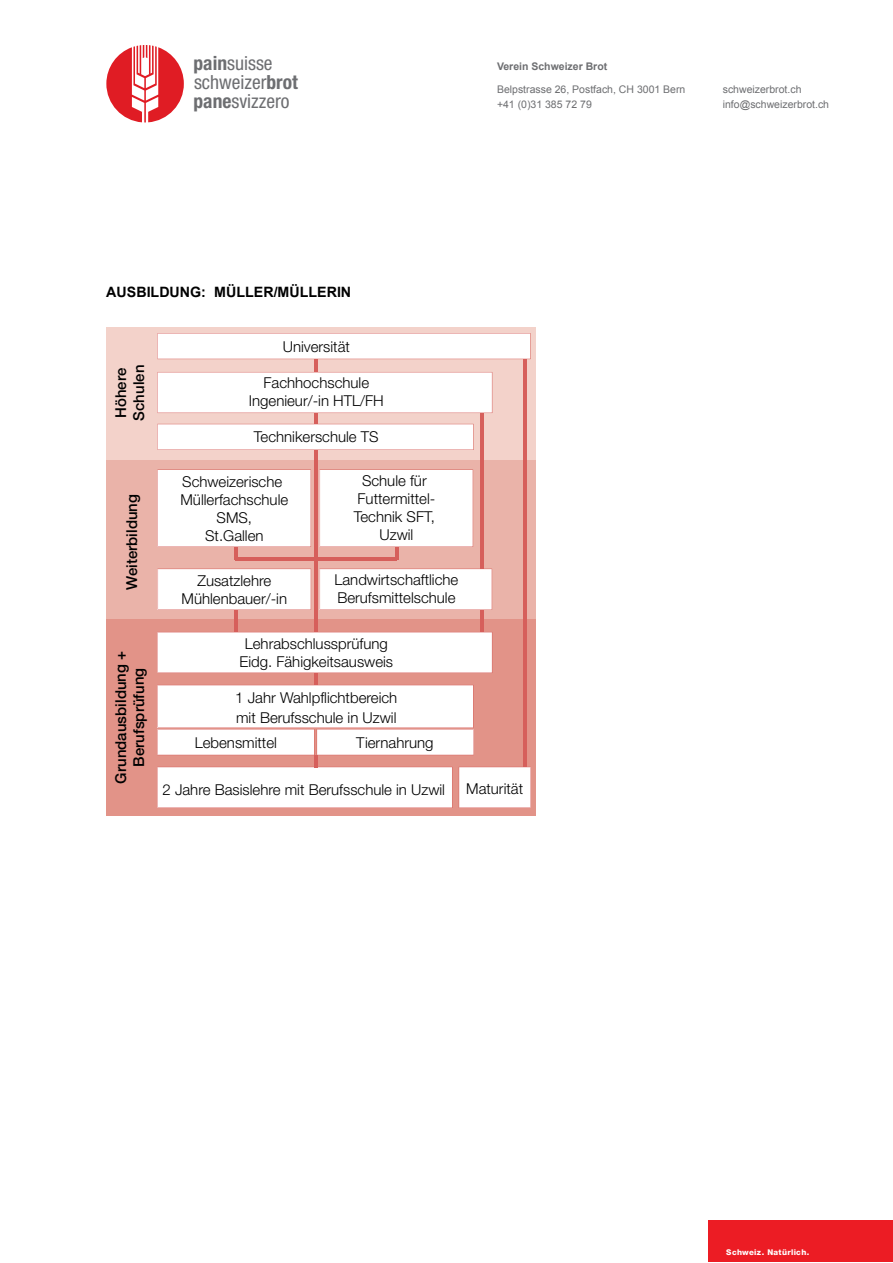
<style>
.page{position:relative;width:893px;height:1263px;background:#fff}
.page>*{position:absolute;margin:0;border:0;box-sizing:border-box;transform-origin:0 0}
.t1{font:condensed 19.5px/37.2px "Helvetica Neue LT Std";color:#6d6e71}
.t2{font:300 15px/18px "Helvetica Neue";color:#000;text-align:center}
.t3{font:500 15px/18px "Helvetica Neue";letter-spacing:-.005em;color:#000}
.t4{font:700 14.25px "Arial";color:#000}
.t5{font:10.5px/15px "Arial";color:#6d6e71}
.t6{font:700 10.5px "Arial";color:#6d6e71}
.t7{font:800 7.95px "Helvetica Neue LT Std";letter-spacing:.035em;color:#fff}
.s1{font-weight:700}
</style>
<div class="page">
<svg style="left:106px;top:45px;width:78px;height:77px"></svg>
<div style="left:709px;top:1219px;width:184px;height:42px;background:#ec1c24"></div>
<div style="left:106px;top:460px;width:430px;height:159px;background:#eab3a9"></div>
<div style="left:106px;top:327px;width:430px;height:133px;background:#f3d2ca"></div>
<div style="left:106px;top:619px;width:430px;height:196px;background:#e29388"></div>
<hr style="left:314px;top:354px;width:3px;height:349px;background:#d65f5b">
<svg style="left:157px;top:424px;width:317px;height:26px"></svg>
<hr style="left:395px;top:545px;width:3px;height:15px;background:#d65f5b">
<hr style="left:234px;top:545px;width:3px;height:15px;background:#d65f5b">
<hr style="left:236px;top:557px;width:161px;height:3px;background:#d65f5b">
<div style="left:320px;top:469px;width:153px;height:78px;background:#fff"></div>
<div style="left:158px;top:469px;width:153px;height:78px;background:#fff"></div>
<hr style="left:524px;top:358px;width:3px;height:409px;background:#d65f5b">
<hr style="left:480px;top:383px;width:3px;height:271px;background:#d65f5b">
<svg style="left:157px;top:372px;width:335px;height:41px"></svg>
<div style="left:320px;top:569px;width:172px;height:41px;background:#fff"></div>
<svg style="left:157px;top:685px;width:374px;height:123px"></svg>
<hr style="left:234px;top:605px;width:3px;height:30px;background:#d65f5b">
<div style="left:158px;top:569px;width:153px;height:41px;background:#fff"></div>
<div style="left:157px;top:632px;width:335px;height:41px;background:#fff"></div>
<svg style="left:157px;top:333px;width:374px;height:26px"></svg>
<h1 class="t1" style="left:194px;top:45px;width:97px"><span class="s1">pain</span>suisse <span class="s1">pane</span>svizzero</h1>
<p class="t6" style="left:497px;top:61px;width:112px">Verein Schweizer Brot</p>
<h1 class="t1" style="left:194px;top:63px;width:105px">schweizer<span class="s1">brot</span></h1>
<p class="t5" style="left:497px;top:81px;width:190px">Belpstrasse 26, Postfach, CH 3001 Bern +41 (0)31 385 72 79</p>
<p class="t5" style="left:723px;top:81px;width:108px">schweizerbrot.ch info@schweizerbrot.ch</p>
<p class="t4" style="left:106px;top:283px;width:246px">Ausbildung: Müller/Müllerin</p>
<p class="t3" style="left:112px;top:421px;width:57px;rotate:-90deg">Höhere<br>Schulen</p>
<p class="t3" style="left:123px;top:590px;width:98px;rotate:-90deg">Weiterbildung</p>
<p class="t3" style="left:112px;top:784px;width:134px;text-align:center;rotate:-90deg">Grundausbildung +<br>Berufsprüfung</p>
<p class="t2" style="left:283px;top:337px;width:69px">Universität</p>
<p class="t2" style="left:249px;top:373px;width:137px">Fachhochschule<br>Ingenieur/-in HTL/FH</p>
<p class="t2" style="left:254px;top:427px;width:126px">Technikerschule TS</p>
<p class="t2" style="left:180px;top:472px;width:109px">Schweizerische<br>Müllerfachschule<br>SMS,<br>St.Gallen</p>
<p class="t2" style="left:182px;top:571px;width:107px">Zusatzlehre<br>Mühlenbauer/-in</p>
<p class="t2" style="left:354px;top:472px;width:83px">Schule für<br>Futtermittel-<br>Technik SFT,<br>Uzwil</p>
<p class="t2" style="left:334px;top:571px;width:125px;text-align:left">Landwirtschaftliche<br>Berufsmittelschule</p>
<p class="t2" style="left:239px;top:634px;width:155px">Lehrabschlussprüfung<br>Eidg. Fähigkeitsausweis</p>
<p class="t2" style="left:235px;top:688px;width:163px;line-height:19.5px;text-align:left">1 Jahr Wahlpflichtbereich mit Berufsschule in Uzwil</p>
<p class="t2" style="left:195px;top:733px;width:84px">Lebensmittel</p>
<p class="t2" style="left:356px;top:734px;width:79px">Tiernahrung</p>
<p class="t2" style="left:162px;top:780px;width:284px">2 Jahre Basislehre mit Berufsschule in Uzwil</p>
<p class="t2" style="left:466px;top:779px;width:58px">Maturität</p>
<p class="t7" style="left:726px;top:1247px;width:84px">Schweiz. Natürlich.</p>
</div>
